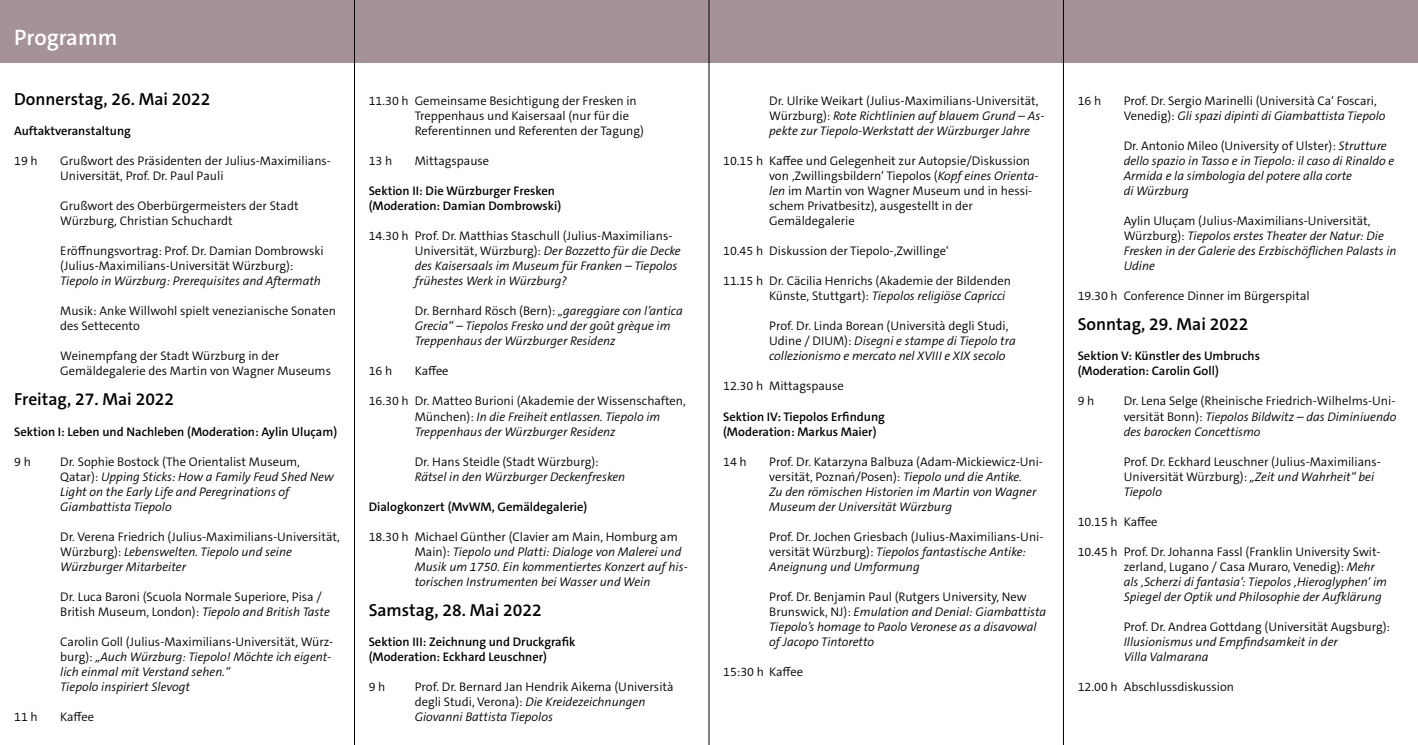
<style>
.page{position:relative;width:1418px;height:745px;background:#fff}
.page>*{position:absolute;margin:0;border:0;box-sizing:border-box;transform-origin:0 0}
.t1{font:600 22.5px "The Sans C5";color:#fff}
.t2{font:600 17.5px "The Sans C5";color:#000}
.t3{font:italic 300 12.5px/15px "The Sans C5";color:#000}
.t4{font:300 12.5px/15px "The Sans C5";color:#000}
.t5{font:600 12.5px/15px "The Sans C5";color:#000}
.s1{font-style:normal}
.s2{font-style:italic}
</style>
<div class="page">
<div style="left:0;top:0;width:1417px;height:62px;background:#a49297"></div>
<hr style="left:354px;top:0;width:1px;height:744px;background:#000">
<hr style="left:708px;top:0;width:1px;height:744px;background:#000">
<hr style="left:1063px;top:0;width:1px;height:744px;background:#000">
<h1 class="t1" style="left:14px;top:23px;width:105px">Programm</h1>
<h2 class="t2" style="left:14px;top:88px;width:198px">Donnerstag, 26. Mai 2022</h2>
<p class="t5" style="left:14px;top:123px;width:118px">Auftaktveranstaltung</p>
<p class="t4" style="left:60px;top:153px;width:272px">Grußwort des Präsidenten der Julius-Maximilians-<br>Universität, Prof. Dr. Paul Pauli</p>
<p class="t4" style="left:60px;top:198px;width:240px">Grußwort des Oberbürgermeisters der Stadt<br>Würzburg, Christian Schuchardt</p>
<p class="t4" style="left:60px;top:243px;width:265px">Eröffnungsvortrag: Prof. Dr. Damian Dombrowski (Julius-Maximilians-Universität Würzburg):</p>
<p class="t3" style="left:60px;top:273px;width:262px">Tiepolo in Würzburg: Prerequisites and Aftermath</p>
<p class="t4" style="left:60px;top:303px;width:277px">Musik: Anke Willwohl spielt venezianische Sonaten des Settecento</p>
<p class="t4" style="left:60px;top:348px;width:272px">Weinempfang der Stadt Würzburg in der<br>Gemäldegalerie des Martin von Wagner Museums</p>
<h2 class="t2" style="left:14px;top:388px;width:161px">Freitag, 27. Mai 2022</h2>
<p class="t5" style="left:14px;top:423px;width:324px">Sektion I: Leben und Nachleben (Moderation: Aylin Uluçam)</p>
<p class="t3" style="left:60px;top:453px;width:275px"><span class="s1">Dr. Sophie Bostock (The Orientalist Museum, Qatar):</span> Upping Sticks: How a Family Feud Shed New Light on the Early Life and Peregrinations of Giambattista Tiepolo</p>
<p class="t4" style="left:60px;top:528px;width:281px">Dr. Verena Friedrich (Julius-Maximilians-Universität,<br>Würzburg): <span class="s2">Lebenswelten. Tiepolo und seine<br>Würzburger Mitarbeiter</span></p>
<p class="t4" style="left:60px;top:588px;width:271px">Dr. Luca Baroni (Scuola Normale Superiore, Pisa /<br>British Museum, London): <span class="s2">Tiepolo and British Taste</span></p>
<p class="t3" style="left:60px;top:633px;width:274px"><span class="s1">Carolin Goll (Julius-Maximilians-Universität, Würz&shy;burg):</span> „Auch Würzburg: Tiepolo! Möchte ich eigent&shy;lich einmal mit Verstand sehen.“<br>Tiepolo inspiriert Slevogt</p>
<p class="t4" style="left:60px;top:708px;width:35px">Kaffee</p>
<p class="t4" style="left:14px;top:153px;width:25px">19 h</p>
<p class="t4" style="left:14px;top:453px;width:18px">9 h</p>
<p class="t4" style="left:14px;top:708px;width:25px">11 h</p>
<p class="t4" style="left:415px;top:93px;width:231px">Gemeinsame Besichtigung der Fresken in<br>Treppenhaus und Kaisersaal (nur für die<br>Referentinnen und Referenten der Tagung)</p>
<p class="t4" style="left:415px;top:153px;width:76px">Mittagspause</p>
<p class="t5" style="left:368px;top:183px;width:194px">Sektion II: Die Würzburger Fresken (Moderation: Damian Dombrowski)</p>
<p class="t3" style="left:415px;top:228px;width:267px"><span class="s1">Prof. Dr. Matthias Staschull (Julius-Maximilians-Universität, Würzburg):</span> Der Bozzetto für die Decke des Kaisersaals im Museum für Franken – Tiepolos frühestes Werk in Würzburg?</p>
<p class="t3" style="left:415px;top:303px;width:269px"><span class="s1">Dr. Bernhard Rösch (Bern):</span> „gareggiare con l’antica<br>Grecia“ – Tiepolos Fresko und der goût grèque im<br>Treppenhaus der Würzburger Residenz</p>
<p class="t4" style="left:415px;top:363px;width:35px">Kaffee</p>
<p class="t3" style="left:415px;top:393px;width:273px"><span class="s1">Dr. Matteo Burioni (Akademie der Wissenschaften,<br>München):</span> In die Freiheit entlassen. Tiepolo im<br>Treppenhaus der Würzburger Residenz</p>
<p class="t4" style="left:415px;top:453px;width:185px">Dr. Hans Steidle (Stadt Würzburg):</p>
<p class="t3" style="left:415px;top:468px;width:212px">Rätsel in den Würzburger Deckenfresken</p>
<p class="t5" style="left:368px;top:498px;width:220px">Dialogkonzert (MvWM, Gemäldegalerie)</p>
<p class="t3" style="left:415px;top:528px;width:274px"><span class="s1">Michael Günther (Clavier am Main, Homburg am Main):</span> Tiepolo und Platti: Dialoge von Malerei und Musik um 1750. Ein kommentiertes Konzert auf his&shy;torischen Instrumenten bei Wasser und Wein</p>
<h2 class="t2" style="left:369px;top:598px;width:174px">Samstag, 28. Mai 2022</h2>
<p class="t5" style="left:369px;top:633px;width:208px">Sektion III: Zeichnung und Druckgrafik (Moderation: Eckhard Leuschner)</p>
<p class="t4" style="left:415px;top:678px;width:260px">Prof. Dr. Bernard Jan Hendrik Aikema (Università degli Studi, Verona): <span class="s2">Die Kreidezeichnungen<br>Giovanni Battista Tiepolos</span></p>
<p class="t4" style="left:368px;top:93px;width:42px">11.30 h</p>
<p class="t4" style="left:368px;top:153px;width:25px">13 h</p>
<p class="t4" style="left:368px;top:228px;width:42px">14.30 h</p>
<p class="t4" style="left:368px;top:363px;width:25px">16 h</p>
<p class="t4" style="left:368px;top:393px;width:42px">16.30 h</p>
<p class="t4" style="left:368px;top:528px;width:42px">18.30 h</p>
<p class="t4" style="left:368px;top:678px;width:18px">9 h</p>
<p class="t3" style="left:769px;top:93px;width:276px"><span class="s1">Dr. Ulrike Weikart (Julius-Maximilians-Universität,<br>Würzburg):</span> Rote Richtlinien auf blauem Grund – As&shy;pekte zur Tiepolo-Werkstatt der Würzburger Jahre</p>
<p class="t4" style="left:769px;top:153px;width:271px">Kaffee und Gelegenheit zur Autopsie/Diskussion von ‚Zwillingsbildern‘ Tiepolos (<span class="s2">Kopf eines Orienta&shy;len</span> im Martin von Wagner Museum und in hessi&shy;schem Privatbesitz), ausgestellt in der Gemäldegalerie</p>
<p class="t4" style="left:769px;top:243px;width:181px">Diskussion der Tiepolo-‚Zwillinge‘</p>
<p class="t4" style="left:769px;top:273px;width:243px">Dr. Cäcilia Henrichs (Akademie der Bildenden<br>Künste, Stuttgart): <span class="s2">Tiepolos religiöse Capricci</span></p>
<p class="t3" style="left:769px;top:318px;width:248px"><span class="s1">Prof. Dr. Linda Borean (Università degli Studi,<br>Udine / DIUM):</span> Disegni e stampe di Tiepolo tra collezionismo e mercato nel XVIII e XIX secolo</p>
<p class="t4" style="left:769px;top:378px;width:76px">Mittagspause</p>
<p class="t5" style="left:723px;top:408px;width:163px">Sektion IV: Tiepolos Erfindung (Moderation: Markus Maier)</p>
<p class="t3" style="left:769px;top:453px;width:275px"><span class="s1">Prof. Dr. Katarzyna Balbuza (Adam-Mickiewicz-Uni&shy;versität, Poznań/Posen):</span> Tiepolo und die Antike.<br>Zu den römischen Historien im Martin von Wagner Museum der Universität Würzburg</p>
<p class="t4" style="left:769px;top:528px;width:276px">Prof. Dr. Jochen Griesbach (Julius-Maximilians-Uni&shy;versität Würzburg): <span class="s2">Tiepolos fantastische Antike:<br>Aneignung und Umformung</span></p>
<p class="t3" style="left:769px;top:588px;width:278px"><span class="s1">Prof. Dr. Benjamin Paul (Rutgers University, New Brunswick, NJ):</span> Emulation and Denial: Giambattista Tiepolo’s homage to Paolo Veronese as a disavowal of Jacopo Tintoretto</p>
<p class="t4" style="left:723px;top:663px;width:81px">15:30 h Kaffee</p>
<p class="t4" style="left:723px;top:153px;width:42px">10.15 h</p>
<p class="t4" style="left:723px;top:243px;width:42px">10.45 h</p>
<p class="t4" style="left:723px;top:273px;width:42px">11.15 h</p>
<p class="t4" style="left:723px;top:378px;width:42px">12.30 h</p>
<p class="t4" style="left:723px;top:453px;width:25px">14 h</p>
<p class="t4" style="left:1123px;top:93px;width:263px">Prof. Dr. Sergio Marinelli (Università Ca‘ Foscari,<br>Venedig): <span class="s2">Gli spazi dipinti di Giambattista Tiepolo</span></p>
<p class="t3" style="left:1123px;top:138px;width:272px"><span class="s1">Dr. Antonio Mileo (University of Ulster):</span> Strutture dello spazio in Tasso e in Tiepolo: il caso di Rinaldo e Armida e la simbologia del potere alla corte<br>di Würzburg</p>
<p class="t3" style="left:1123px;top:213px;width:274px"><span class="s1">Aylin Uluçam (Julius-Maximilians-Universität, Würzburg):</span> Tiepolos erstes Theater der Natur: Die Fresken in der Galerie des Erzbischöflichen Palasts in Udine</p>
<p class="t4" style="left:1123px;top:288px;width:187px">Conference Dinner im Bürgerspital</p>
<h2 class="t2" style="left:1077px;top:313px;width:172px">Sonntag, 29. Mai 2022</h2>
<p class="t5" style="left:1077px;top:348px;width:184px">Sektion V: Künstler des Umbruchs (Moderation: Carolin Goll)</p>
<p class="t4" style="left:1123px;top:393px;width:274px;text-align:justify">Dr. Lena Selge (Rheinische Friedrich-Wilhelms-Uni&shy;versität Bonn): <span class="s2">Tiepolos Bildwitz – das Diminiuendo des barocken Concettismo</span></p>
<p class="t4" style="left:1123px;top:453px;width:258px">Prof. Dr. Eckhard Leuschner (Julius-Maximilians-<br>Universität Würzburg): <span class="s2">„Zeit und Wahrheit“ bei<br>Tiepolo</span></p>
<p class="t4" style="left:1123px;top:513px;width:35px">Kaffee</p>
<p class="t3" style="left:1123px;top:543px;width:265px"><span class="s1">Prof. Dr. Johanna Fassl (Franklin University Swit&shy;zerland, Lugano / Casa Muraro, Venedig):</span> Mehr als ‚Scherzi di fantasia‘: Tiepolos ‚Hieroglyphen‘ im Spiegel der Optik und Philosophie der Aufklärung</p>
<p class="t4" style="left:1123px;top:618px;width:268px">Prof. Dr. Andrea Gottdang (Universität Augsburg):</p>
<p class="t3" style="left:1123px;top:633px;width:216px">Illusionismus und Empfindsamkeit in der<br>Villa Valmarana</p>
<p class="t4" style="left:1123px;top:678px;width:112px">Abschlussdiskussion</p>
<p class="t4" style="left:1077px;top:93px;width:25px">16 h</p>
<p class="t4" style="left:1077px;top:288px;width:42px">19.30 h</p>
<p class="t4" style="left:1077px;top:393px;width:18px">9 h</p>
<p class="t4" style="left:1077px;top:513px;width:42px">10.15 h</p>
<p class="t4" style="left:1077px;top:543px;width:42px">10.45 h</p>
<p class="t4" style="left:1077px;top:678px;width:42px">12.00 h</p>
</div>
